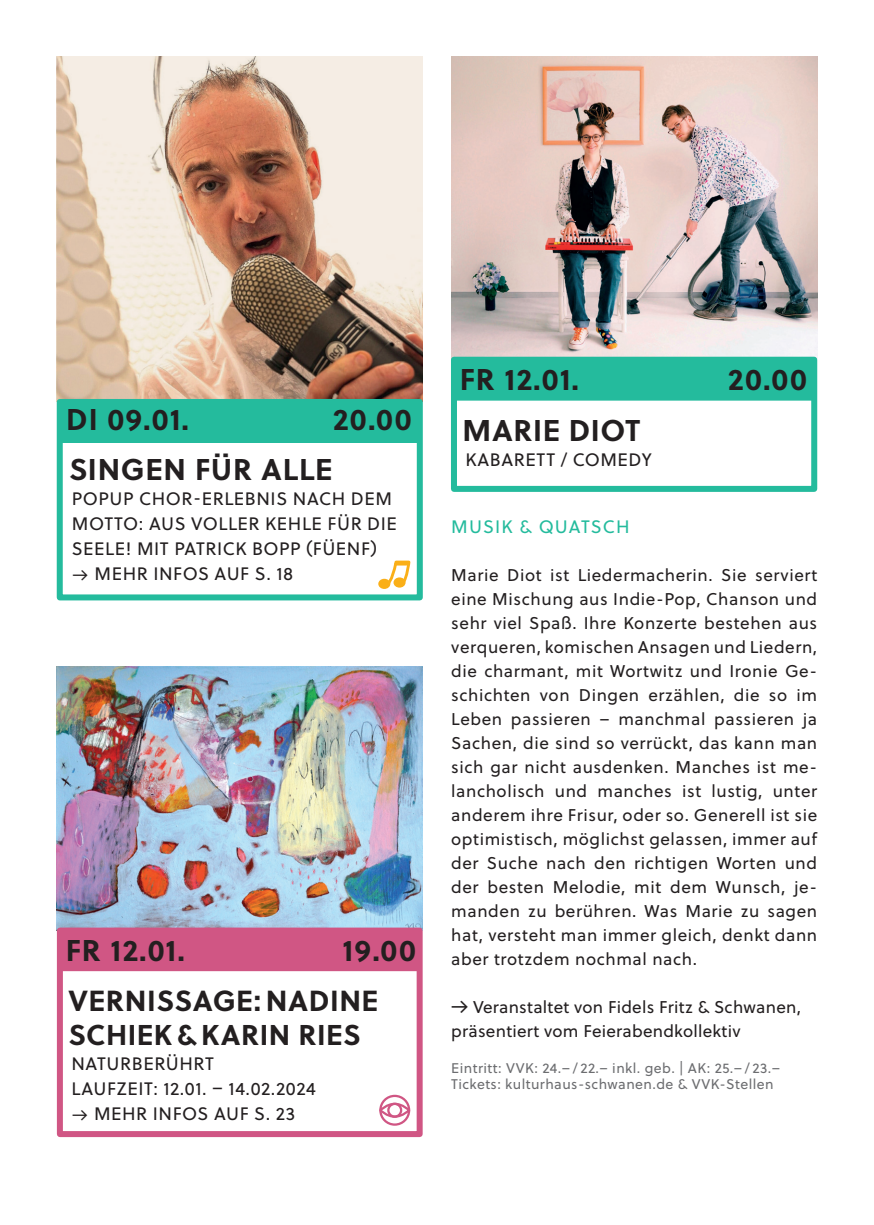
<style>
.page{position:relative;width:874px;height:1225px;background:#fff}
.page>*{position:absolute;margin:0;border:0;box-sizing:border-box;transform-origin:0 0}
.t1{font:700 30px "Soleil";letter-spacing:.03em;color:#231f20}
.t2{font:700 29px "Soleil";letter-spacing:.02em;color:#231f20}
.t3{font:700 28.6px "Soleil";letter-spacing:.02em;color:#231f20}
.t4{font:18px/25px "Soleil";letter-spacing:.03em;color:#231f20}
.t5{font:18px "Soleil";letter-spacing:.06em;color:#24bb9d}
.t6{font:17px/24px "Soleil";letter-spacing:.015em;color:#231f20;text-align:justify}
.t7{font:14px/16px "Soleil";letter-spacing:.03em;color:#6c6d70}
</style>
<div class="page">
<img style="left:451px;top:57px;width:365px;height:300px">
<div style="left:450px;top:357px;width:366px;height:135px;border:6px solid #24bb9d"></div>
<div style="left:453px;top:360px;width:361px;height:40px;background:#24bb9d"></div>
<img style="left:57px;top:57px;width:365px;height:342px">
<div style="left:57px;top:399px;width:365px;height:201px;border:6px solid #24bb9d"></div>
<div style="left:61px;top:404px;width:359px;height:38px;background:#24bb9d"></div>
<div style="left:379px;top:580px;width:10px;height:8px;background:#faaf18;border-radius:50%"></div>
<div style="left:378px;top:579px;width:12px;height:10px;border:2px solid #faaf18;border-radius:50%"></div>
<svg style="left:384px;top:560px;width:27px;height:28px"></svg>
<img style="left:57px;top:667px;width:365px;height:260px">
<div style="left:57px;top:927px;width:365px;height:210px;border:6px solid #d05684"></div>
<div style="left:59px;top:930px;width:361px;height:41px;background:#d05684"></div>
<svg style="left:379px;top:1094px;width:32px;height:32px"></svg>
<div style="left:379px;top:1102px;width:31px;height:15px;border:2px solid #d05684;border-radius:50%"></div>
<h1 class="t1" style="left:66px;top:396px;width:124px">DI 09.01.</h1>
<h1 class="t1" style="left:332px;top:396px;width:80px">20.00</h1>
<h1 class="t1" style="left:69px;top:446px;width:265px">SINGEN FÜR ALLE</h1>
<p class="t4" style="left:72px;top:486px;width:326px">POPUP CHOR-ERLEBNIS NACH DEM<br>MOTTO: AUS VOLLER KEHLE FÜR DIE<br>SEELE! MIT PATRICK BOPP (FÜENF)</p>
<p class="t4" style="left:72px;top:561px;width:223px">→ MEHR INFOS AUF S. 18</p>
<h1 class="t1" style="left:66px;top:927px;width:121px">FR 12.01.</h1>
<h1 class="t1" style="left:342px;top:927px;width:75px">19.00</h1>
<h2 class="t2" style="left:68px;top:978px;width:311px">VERNISSAGE: NADINE</h2>
<h3 class="t3" style="left:68px;top:1012px;width:293px">SCHIEK &amp; KARIN RIES</h3>
<p class="t4" style="left:71px;top:1050px;width:246px">NATURBERÜHRT<br>LAUFZEIT: 12.01. – 14.02.2024</p>
<p class="t4" style="left:71px;top:1100px;width:225px">→ MEHR INFOS AUF S. 23</p>
<h1 class="t1" style="left:459px;top:356px;width:121px">FR 12.01.</h1>
<h1 class="t1" style="left:727px;top:356px;width:80px">20.00</h1>
<h1 class="t1" style="left:462px;top:406px;width:179px">MARIE DIOT</h1>
<p class="t4" style="left:465px;top:446px;width:188px">KABARETT / COMEDY</p>
<p class="t5" style="left:451px;top:513px;width:180px">MUSIK &amp; QUATSCH</p>
<p class="t6" style="left:451px;top:562px;width:367px">Marie Diot ist Liedermacherin. Sie serviert eine Mischung aus Indie-Pop, Chanson und sehr viel Spaß. Ihre Konzerte bestehen aus verqueren, komischen Ansagen und Liedern, die charmant, mit Wortwitz und Ironie Ge&shy;schichten von Dingen erzählen, die so im Leben passieren – manchmal passieren ja Sachen, die sind so verrückt, das kann man sich gar nicht ausdenken. Manches ist me&shy;lancholisch und manches ist lustig, unter anderem ihre Frisur, oder so. Generell ist sie optimistisch, möglichst gelassen, immer auf der Suche nach den richtigen Worten und der besten Melodie, mit dem Wunsch, je&shy;manden zu berühren. Was Marie zu sagen hat, versteht man immer gleich, denkt dann aber trotzdem nochmal nach.</p>
<p class="t6" style="left:451px;top:994px;width:351px">-&gt; Veranstaltet von Fidels Fritz &amp; Schwanen, präsentiert vom Feierabendkollektiv</p>
<p class="t7" style="left:451px;top:1059px;width:330px">Eintritt: VVK: 24.– / 22.– inkl. geb. | AK: 25.– / 23.–<br>Tickets: kulturhaus-schwanen.de &amp; VVK-Stellen</p>
</div>
